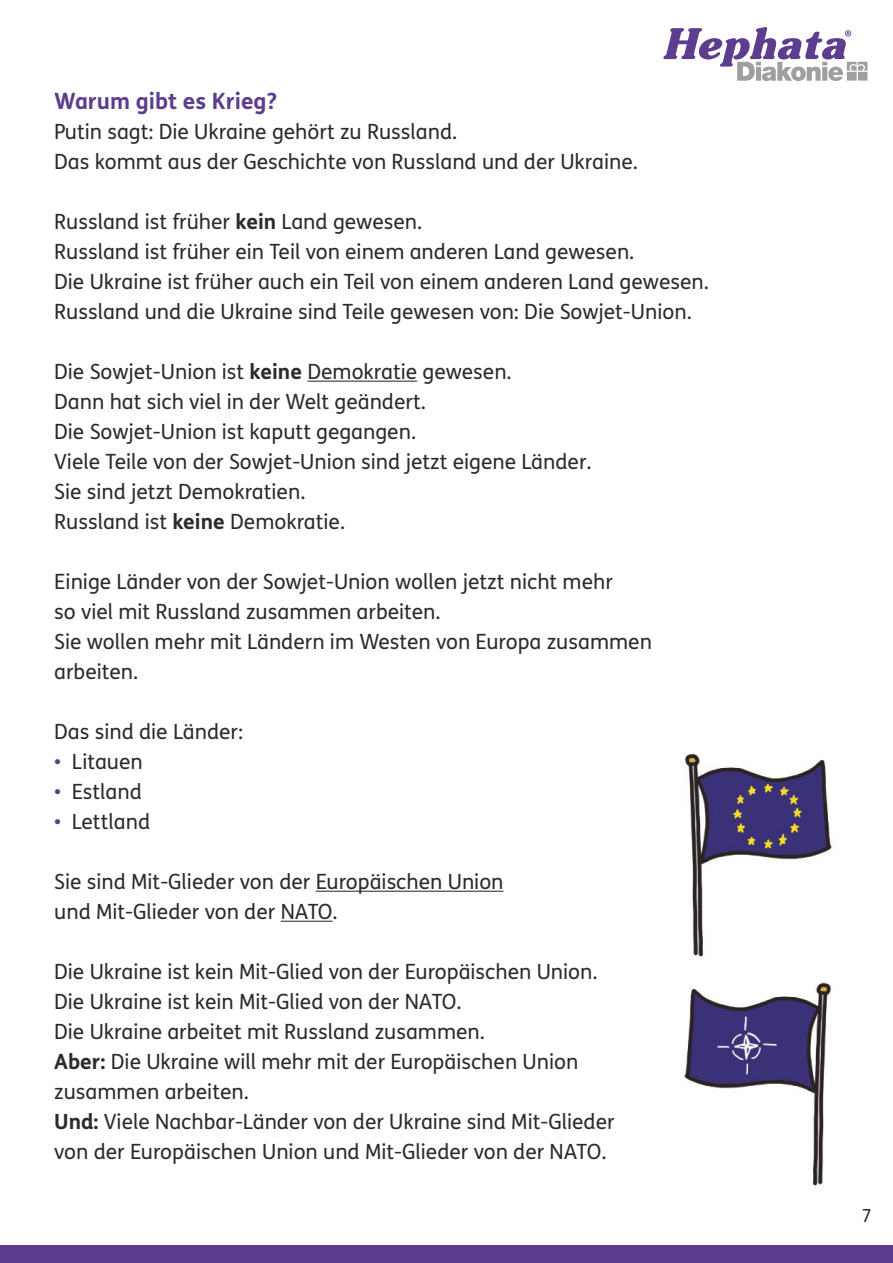
<style>
.page{position:relative;width:893px;height:1263px;background:#fff}
.page>*{position:absolute;margin:0;border:0;box-sizing:border-box;transform-origin:0 0}
.t1{font:700 22.5px "FS Me Pro";color:#5d3e8e}
.t2{font:21px/30px "FS Me Pro";color:#2b2b2a}
.t3{font:18px "FS Me Pro";color:#2b2b2a}
.s1{font-weight:700}
.s2{color:#5d3e8e}
</style>
<div class="page">
<div style="left:0;top:1244px;width:893px;height:19px;background:#5d3e8e"></div>
<svg style="left:663px;top:27px;width:204px;height:54px"></svg>
<img style="left:684px;top:982px;width:149px;height:204px">
<img style="left:683px;top:753px;width:149px;height:204px">
<hr style="left:307px;top:381px;width:110px;height:1px;background:#2b2b2a">
<hr style="left:316px;top:891px;width:188px;height:1px;background:#2b2b2a">
<hr style="left:281px;top:921px;width:52px;height:1px;background:#2b2b2a">
<p class="t1" style="left:54px;top:84px;width:224px">Warum gibt es Krieg?</p>
<p class="t2" style="left:54px;top:116px;width:585px">Putin sagt: Die Ukraine gehört zu Russland.<br>Das kommt aus der Geschichte von Russland und der Ukraine.</p>
<p class="t2" style="left:54px;top:206px;width:656px">Russland ist früher <span class="s1">kein</span> Land gewesen.<br>Russland ist früher ein Teil von einem anderen Land gewesen.<br>Die Ukraine ist früher auch ein Teil von einem anderen Land gewesen.<br>Russland und die Ukraine sind Teile gewesen von: Die Sowjet-Union.</p>
<p class="t2" style="left:54px;top:356px;width:539px">Die Sowjet-Union ist <span class="s1">keine</span> Demokratie gewesen.<br>Dann hat sich viel in der Welt geändert.<br>Die Sowjet-Union ist kaputt gegangen.<br>Viele Teile von der Sowjet-Union sind jetzt eigene Länder.<br>Sie sind jetzt Demokratien.<br>Russland ist <span class="s1">keine</span> Demokratie.</p>
<p class="t2" style="left:54px;top:566px;width:599px">Einige Länder von der Sowjet-Union wollen jetzt nicht mehr<br>so viel mit Russland zusammen arbeiten.<br>Sie wollen mehr mit Ländern im Westen von Europa zusammen arbeiten.</p>
<p class="t2" style="left:54px;top:716px;width:190px">Das sind die Länder:</p>
<p class="t2" style="left:54px;top:746px;width:90px"><span class="s2">•</span> Litauen</p>
<p class="t2" style="left:54px;top:776px;width:89px"><span class="s2">•</span> Estland</p>
<p class="t2" style="left:54px;top:806px;width:97px"><span class="s2">•</span> Lettland</p>
<p class="t2" style="left:54px;top:866px;width:451px">Sie sind Mit-Glieder von der Europäischen Union und Mit-Glieder von der NATO.</p>
<p class="t2" style="left:54px;top:956px;width:562px">Die Ukraine ist kein Mit-Glied von der Europäischen Union.<br>Die Ukraine ist kein Mit-Glied von der NATO.<br>Die Ukraine arbeitet mit Russland zusammen.<br><span class="s1">Aber:</span> Die Ukraine will mehr mit der Europäischen Union zusammen arbeiten.<br><span class="s1">Und:</span> Viele Nachbar-Länder von der Ukraine sind Mit-Glieder von der Europäischen Union und Mit-Glieder von der NATO.</p>
<p class="t3" style="left:861px;top:1204px;width:12px">7</p>
</div>
